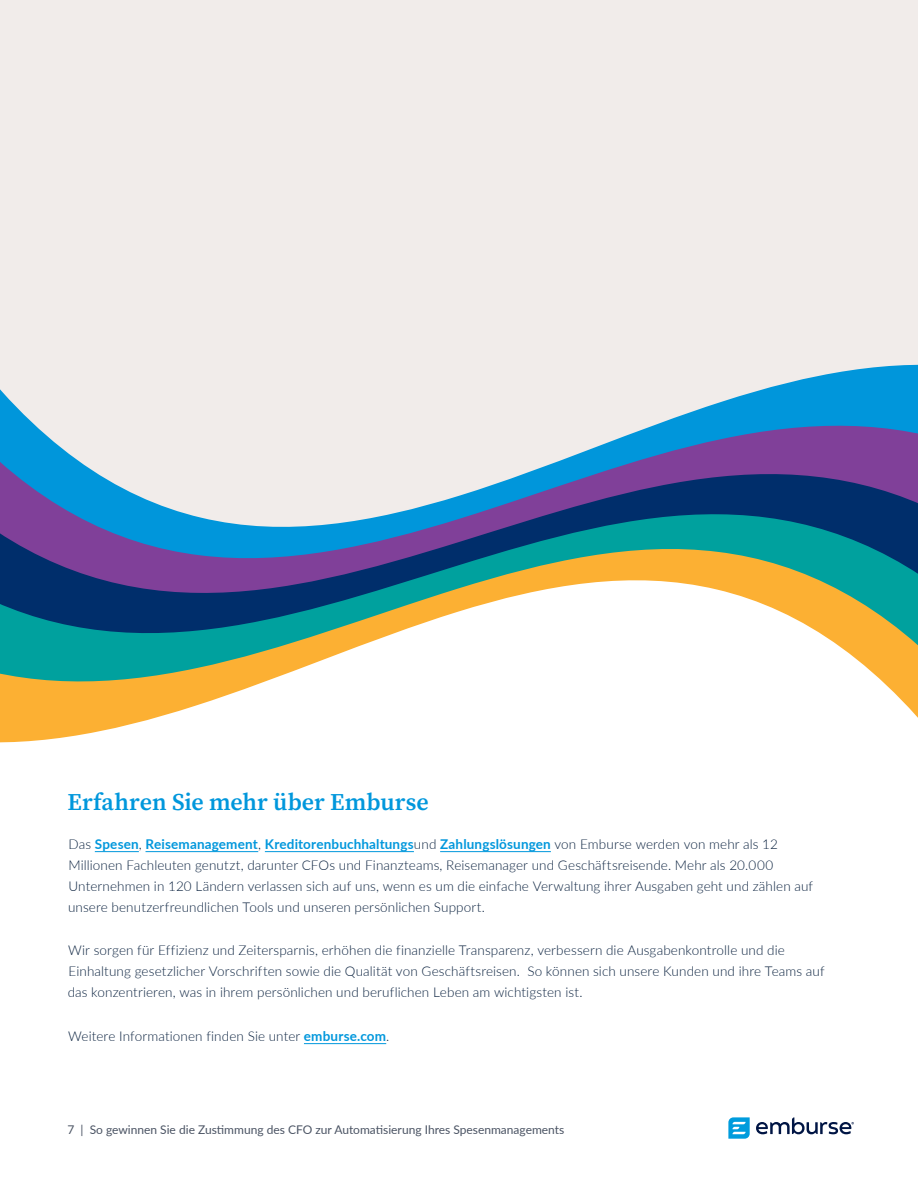
<style>
.page{position:relative;width:918px;height:1188px;background:#fff}
.page>*{position:absolute;margin:0;border:0;box-sizing:border-box;transform-origin:0 0}
.t1{font:600 24px "Source Serif Pro";color:#0097dc}
.t2{font:300 13.5px/21px "Lato";letter-spacing:.005em;color:#0c2340}
.t3{font:12px "Lato";color:#4a5363}
.s1{font-weight:700;color:#0097dc}
</style>
<div class="page">
<div style="left:0;top:0;width:918px;height:551px;background:#f1ecea"></div>
<svg style="left:0;top:639px;width:918px;height:104px"></svg>
<svg style="left:0;top:566px;width:918px;height:73px"></svg>
<svg style="left:0;top:364px;width:918px;height:202px"></svg>
<hr style="left:95px;top:851px;width:44px;height:1px;background:#0097dc">
<hr style="left:146px;top:851px;width:112px;height:1px;background:#0097dc">
<hr style="left:265px;top:851px;width:149px;height:1px;background:#0097dc">
<hr style="left:440px;top:851px;width:111px;height:1px;background:#0097dc">
<hr style="left:304px;top:1043px;width:82px;height:1px;background:#0097dc">
<svg style="left:728px;top:1117px;width:22px;height:22px"></svg>
<svg style="left:756px;top:1117px;width:98px;height:17px"></svg>
<h1 class="t1" style="left:68px;top:785px;width:363px">Erfahren Sie mehr über Emburse</h1>
<p class="t2" style="left:68px;top:833px;width:747px">Das <span class="s1">Spesen</span>, <span class="s1">Reisemanagement</span>, <span class="s1">Kreditorenbuchhaltungs</span>und <span class="s1">Zahlungslösungen</span> von Emburse werden von mehr als 12<br>Millionen Fachleuten genutzt, darunter CFOs und Finanzteams, Reisemanager und Geschäftsreisende. Mehr als 20.000<br>Unternehmen in 120 Ländern verlassen sich auf uns, wenn es um die einfache Verwaltung ihrer Ausgaben geht und zählen auf unsere benutzerfreundlichen Tools und unseren persönlichen Support.</p>
<p class="t2" style="left:68px;top:939px;width:758px">Wir sorgen für Effizienz und Zeitersparnis, erhöhen die finanzielle Transparenz, verbessern die Ausgabenkontrolle und die<br>Einhaltung gesetzlicher Vorschriften sowie die Qualität von Geschäftsreisen. So können sich unsere Kunden und ihre Teams auf das konzentrieren, was in ihrem persönlichen und beruflichen Leben am wichtigsten ist.</p>
<p class="t2" style="left:68px;top:1025px;width:323px">Weitere Informationen finden Sie unter <span class="s1">emburse.com</span>.</p>
<p class="t3" style="left:68px;top:1121px;width:498px">7 | So gewinnen Sie die Zustimmung des CFO zur Automatisierung Ihres Spesenmanagements</p>
</div>
